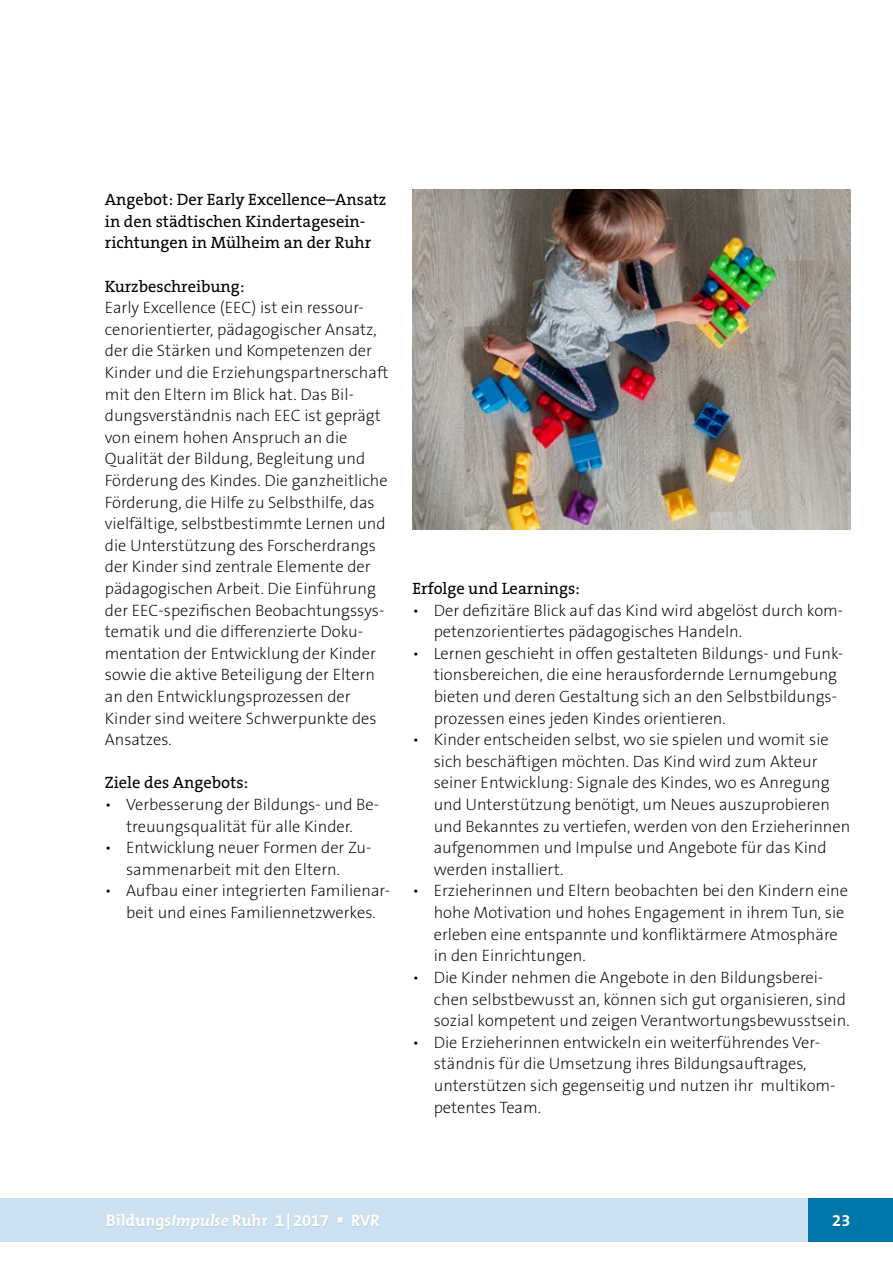
<style>
.page{position:relative;width:893px;height:1263px;background:#fff}
.page>*{position:absolute;margin:0;border:0;box-sizing:border-box;transform-origin:0 0}
.t1{font:200 16.5px/21.6px "The Sans B2";color:#000}
.t2{font:16.5px/21.6px "The Serif B5 Plain";color:#000}
.t3{font:700 16.5px "The Mix B7";color:#fff}
.s1{font-style:italic}
</style>
<div class="page">
<div style="left:0;top:1198px;width:893px;height:44px;background:#cbe0f0"></div>
<div style="left:808px;top:1198px;width:85px;height:44px;background:#0075aa"></div>
<div style="left:834px;top:1215px;width:16px;height:12px;background:#006fa2"></div>
<div style="left:108px;top:1214px;width:272px;height:17px;background:#000;opacity:.1"></div>
<img style="left:412px;top:189px;width:438px;height:340px">
<p class="t2" style="left:105px;top:189px;width:283px">Angebot: Der Early Excellence–Ansatz in den städtischen Kindertagesein&shy;richtungen in Mülheim an der Ruhr</p>
<p class="t2" style="left:105px;top:276px;width:141px">Kurzbeschreibung:</p>
<p class="t1" style="left:105px;top:298px;width:285px">Early Excellence (EEC) ist ein ressour&shy;cenorientierter, pädagogischer Ansatz, der die Stärken und Kompetenzen der Kinder und die Erziehungspartnerschaft mit den Eltern im Blick hat. Das Bil&shy;dungsverständnis nach EEC ist geprägt von einem hohen Anspruch an die Qualität der Bildung, Begleitung und Förderung des Kindes. Die ganzheitliche Förderung, die Hilfe zu Selbsthilfe, das vielfältige, selbstbestimmte Lernen und die Unterstützung des Forscherdrangs der Kinder sind zentrale Elemente der pädagogischen Arbeit. Die Einführung der EEC-spezifischen Beobachtungssys&shy;tematik und die differenzierte Doku&shy;mentation der Entwicklung der Kinder sowie die aktive Beteiligung der Eltern an den Entwicklungsprozessen der Kinder sind weitere Schwerpunkte des Ansatzes.</p>
<p class="t2" style="left:105px;top:773px;width:145px">Ziele des Angebots:</p>
<p class="t1" style="left:105px;top:794px;width:276px;text-align:center">• Verbesserung der Bildungs- und Be&shy;treuungsqualität für alle Kinder.</p>
<p class="t1" style="left:126px;top:837px;width:247px;text-indent:-21px">• Entwicklung neuer Formen der Zu&shy;sammenarbeit mit den Eltern.</p>
<p class="t1" style="left:105px;top:881px;width:287px;text-align:center">• Aufbau einer integrierten Familienar&shy;beit und eines Familiennetzwerkes.</p>
<p class="t2" style="left:412px;top:578px;width:169px">Erfolge und Learnings:</p>
<p class="t1" style="left:434px;top:600px;width:411px;text-indent:-21px">• Der defizitäre Blick auf das Kind wird abgelöst durch kom&shy;petenzorientiertes pädagogisches Handeln.</p>
<p class="t1" style="left:434px;top:643px;width:411px;text-indent:-21px">• Lernen geschieht in offen gestalteten Bildungs- und Funk&shy;tionsbereichen, die eine herausfordernde Lernumgebung bieten und deren Gestaltung sich an den Selbstbildungs&shy;prozessen eines jeden Kindes orientieren.</p>
<p class="t1" style="left:434px;top:730px;width:418px;text-indent:-21px">• Kinder entscheiden selbst, wo sie spielen und womit sie sich beschäftigen möchten. Das Kind wird zum Akteur seiner Entwicklung: Signale des Kindes, wo es Anregung und Unterstützung benötigt, um Neues auszuprobieren und Bekanntes zu vertiefen, werden von den Erzieherinnen aufgenommen und Impulse und Angebote für das Kind werden installiert.</p>
<p class="t1" style="left:434px;top:881px;width:416px;text-indent:-21px">• Erzieherinnen und Eltern beobachten bei den Kindern eine hohe Motivation und hohes Engagement in ihrem Tun, sie erleben eine entspannte und konfliktärmere Atmosphäre in den Einrichtungen.</p>
<p class="t1" style="left:434px;top:967px;width:415px;text-indent:-21px">• Die Kinder nehmen die Angebote in den Bildungsberei&shy;chen selbstbewusst an, können sich gut organisieren, sind sozial kompetent und zeigen Verantwortungsbewusstsein.</p>
<p class="t1" style="left:434px;top:1032px;width:403px;text-indent:-21px">• Die Erzieherinnen entwickeln ein weiterführendes Ver&shy;ständnis für die Umsetzung ihres Bildungsauftrages, unterstützen sich gegenseitig und nutzen ihr multikom&shy;petentes Team.</p>
<p class="t3" style="left:106px;top:1212px;width:275px">Bildungs<span class="s1">Impulse</span> Ruhr 1|2017 ▪ RVR</p>
<p class="t3" style="left:832px;top:1212px;width:20px">23</p>
</div>
